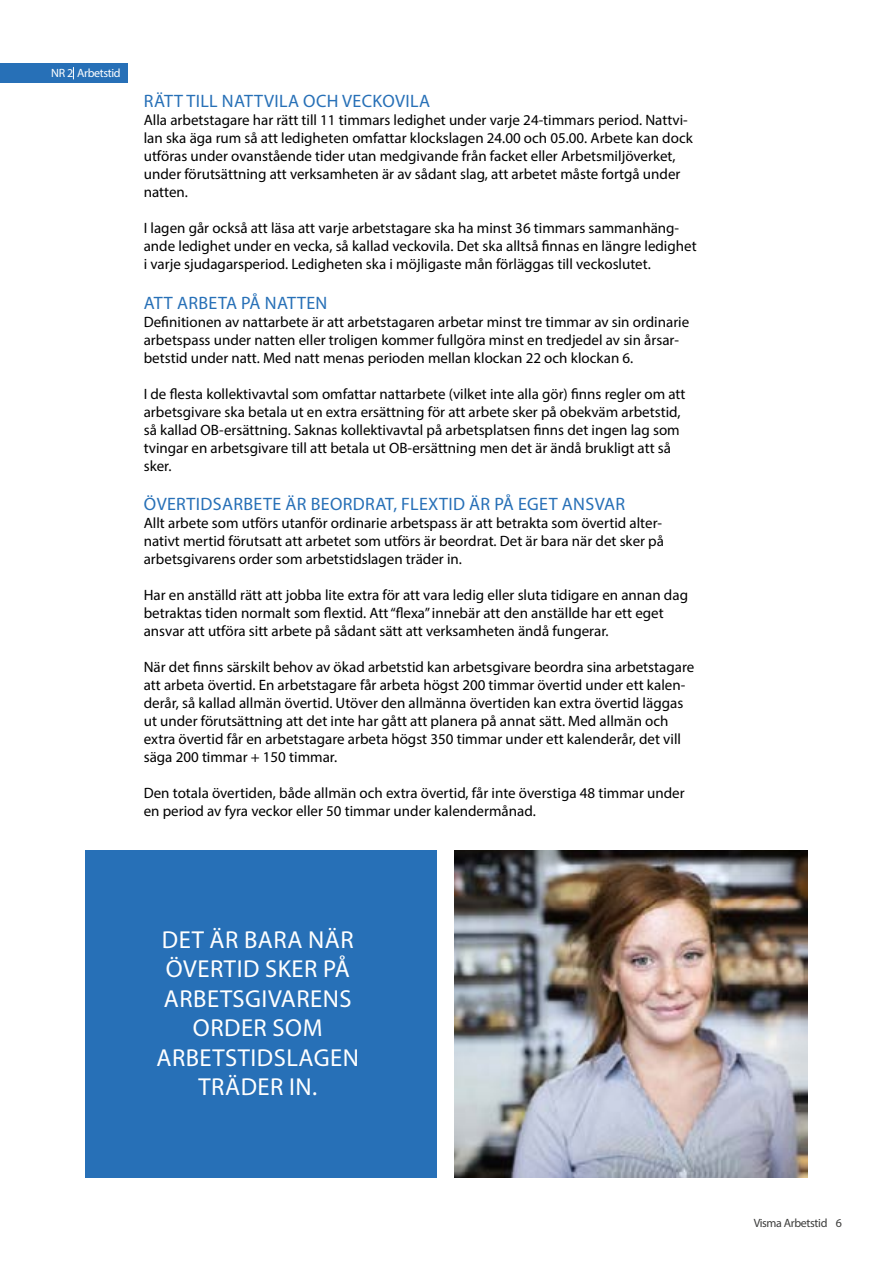
<style>
.page{position:relative;width:893px;height:1263px;background:#fff}
.page>*{position:absolute;margin:0;border:0;box-sizing:border-box;transform-origin:0 0}
.t1{font:24.6px/29.5px "Myriad Pro";letter-spacing:.02em;color:#fff;text-align:center}
.t2{font:18px "Myriad Pro";letter-spacing:.02em;color:#2770b7}
.t3{font:15px/18px "Myriad Pro";color:#000}
.t4{font:12px "Myriad Pro";letter-spacing:-.03em;color:#3c3c3b}
.t5{font:12px "Myriad Pro";letter-spacing:-.03em;color:#fff}
</style>
<div class="page">
<div style="left:0;top:64px;width:128px;height:19px;background:#2770b7"></div>
<svg style="left:73px;top:67px;width:1px;height:12px"></svg>
<img style="left:455px;top:850px;width:353px;height:328px">
<div style="left:85px;top:850px;width:352px;height:328px;background:#2770b7"></div>
<p class="t5" style="left:51px;top:66px;width:71px">NR 2 Arbetstid</p>
<p class="t2" style="left:144px;top:90px;width:288px">RÄTT TILL NATTVILA OCH VECKOVILA</p>
<p class="t3" style="left:144px;top:111px;width:550px">Alla arbetstagare har rätt till 11 timmars ledighet under varje 24-timmars period. Nattvi&shy;lan ska äga rum så att ledigheten omfattar klockslagen 24.00 och 05.00. Arbete kan dock utföras under ovanstående tider utan medgivande från facket eller Arbetsmiljöverket, under förutsättning att verksamheten är av sådant slag, att arbetet måste fortgå under natten.</p>
<p class="t3" style="left:144px;top:219px;width:554px">I lagen går också att läsa att varje arbetstagare ska ha minst 36 timmars sammanhäng&shy;ande ledighet under en vecka, så kallad veckovila. Det ska alltså finnas en längre ledighet i varje sjudagarsperiod. Ledigheten ska i möjligaste mån förläggas till veckoslutet.</p>
<p class="t2" style="left:144px;top:292px;width:185px">ATT ARBETA PÅ NATTEN</p>
<p class="t3" style="left:144px;top:312px;width:547px">Definitionen av nattarbete är att arbetstagaren arbetar minst tre timmar av sin ordinarie arbetspass under natten eller troligen kommer fullgöra minst en tredjedel av sin årsar&shy;betstid under natt. Med natt menas perioden mellan klockan 22 och klockan 6.</p>
<p class="t3" style="left:144px;top:384px;width:543px">I de flesta kollektivavtal som omfattar nattarbete (vilket inte alla gör) finns regler om att arbetsgivare ska betala ut en extra ersättning för att arbete sker på obekväm arbetstid, så kallad OB-ersättning. Saknas kollektivavtal på arbetsplatsen finns det ingen lag som tvingar en arbetsgivare till att betala ut OB-ersättning men det är ändå brukligt att så sker.</p>
<p class="t2" style="left:144px;top:493px;width:483px">ÖVERTIDSARBETE ÄR BEORDRAT, FLEXTID ÄR PÅ EGET ANSVAR</p>
<p class="t3" style="left:144px;top:514px;width:522px">Allt arbete som utförs utanför ordinarie arbetspass är att betrakta som övertid alter&shy;nativt mertid förutsatt att arbetet som utförs är beordrat. Det är bara när det sker på arbetsgivarens order som arbetstidslagen träder in.</p>
<p class="t3" style="left:144px;top:586px;width:546px">Har en anställd rätt att jobba lite extra för att vara ledig eller sluta tidigare en annan dag betraktas tiden normalt som flextid. Att “flexa” innebär att den anställde har ett eget ansvar att utföra sitt arbete på sådant sätt att verksamheten ändå fungerar.</p>
<p class="t3" style="left:144px;top:658px;width:552px">När det finns särskilt behov av ökad arbetstid kan arbetsgivare beordra sina arbetstagare att arbeta övertid. En arbetstagare får arbeta högst 200 timmar övertid under ett kalen&shy;derår, så kallad allmän övertid. Utöver den allmänna övertiden kan extra övertid läggas ut under förutsättning att det inte har gått att planera på annat sätt. Med allmän och extra övertid får en arbetstagare arbeta högst 350 timmar under ett kalenderår, det vill säga 200 timmar + 150 timmar.</p>
<p class="t3" style="left:144px;top:784px;width:542px">Den totala övertiden, både allmän och extra övertid, får inte överstiga 48 timmar under en period av fyra veckor eller 50 timmar under kalendermånad.</p>
<h1 class="t1" style="left:156px;top:924px;width:204px">DET ÄR BARA NÄR<br>ÖVERTID SKER PÅ<br>ARBETSGIVARENS<br>ORDER SOM<br>ARBETSTIDSLAGEN<br>TRÄDER IN.</h1>
<p class="t4" style="left:754px;top:1216px;width:90px">Visma Arbetstid 6</p>
</div>
